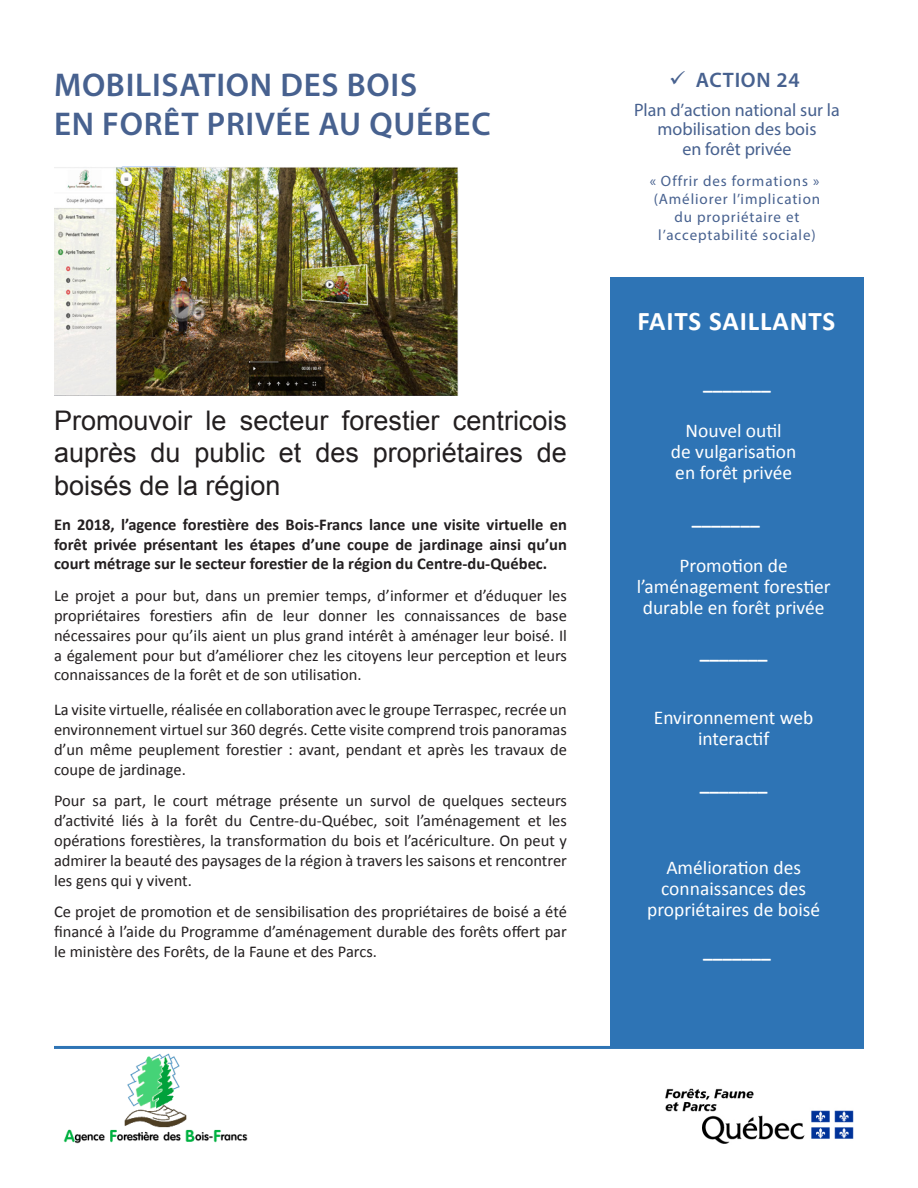
<style>
.page{position:relative;width:918px;height:1188px;background:#fff}
.page>*{position:absolute;margin:0;border:0;box-sizing:border-box;transform-origin:0 0}
.t1{font:600 33px/39.6px "Myriad Pro";letter-spacing:.02em;color:#47618f}
.t2{font:27px/32.4px "Arial";color:#231f20;text-align:justify}
.t3{font:700 27px "Calibri";letter-spacing:.035em;color:#fff}
.t4{font:600 21px "Myriad Pro";letter-spacing:.035em;color:#47618f}
.t5{font:19.5px/21px "Calibri";color:#fff;text-align:center}
.t6{font:700 19.5px "Calibri";color:#fff}
.t7{font:18px/19.5px "Myriad Pro";color:#47618f;text-align:center}
.t8{font:16.5px/19.8px "Calibri";color:#231f20;text-align:justify}
.t9{font:700 16.5px/19.8px "Calibri";color:#231f20;text-align:justify}
.t10{font:15px/18px "Myriad Pro";letter-spacing:.06em;color:#47618f;text-align:center}
</style>
<div class="page">
<hr style="left:54px;top:1046px;width:810px;height:3px;background:#2e74b5">
<div style="left:610px;top:277px;width:254px;height:771px;background:#2e74b5"></div>
<img style="left:665px;top:1088px;width:189px;height:56px">
<img style="left:63px;top:1053px;width:185px;height:91px">
<img style="left:54px;top:166px;width:405px;height:229px">
<h1 class="t1" style="left:54px;top:64px;width:438px">MOBILISATION DES BOIS<br>EN FORÊT PRIVÉE AU QUÉBEC</h1>
<p class="t2" style="left:54px;top:405px;width:514px">Promouvoir le secteur forestier centricois auprès du public et des propriétaires de boisés de la région</p>
<p class="t9" style="left:54px;top:514px;width:515px">En 2018, l’agence forestière des Bois-Francs lance une visite virtuelle en forêt privée présentant les étapes d’une coupe de jardinage ainsi qu’un court métrage sur le secteur forestier de la région du Centre-du-Québec.</p>
<p class="t8" style="left:54px;top:586px;width:514px">Le projet a pour but, dans un premier temps, d’informer et d’éduquer les propriétaires forestiers afin de leur donner les connaissances de base nécessaires pour qu’ils aient un plus grand intérêt à aménager leur boisé. Il a également pour but d’améliorer chez les citoyens leur perception et leurs connaissances de la forêt et de son utilisation.</p>
<p class="t8" style="left:54px;top:700px;width:515px">La visite virtuelle, réalisée en collaboration avec le groupe Terraspec, recrée un environnement virtuel sur 360 degrés. Cette visite comprend trois panoramas d’un même peuplement forestier : avant, pendant et après les travaux de coupe de jardinage.</p>
<p class="t8" style="left:54px;top:791px;width:515px">Pour sa part, le court métrage présente un survol de quelques secteurs d’activité liés à la forêt du Centre-du-Québec, soit l’aménagement et les opérations forestières, la transformation du bois et l’acériculture. On peut y admirer la beauté des paysages de la région à travers les saisons et rencontrer les gens qui y vivent.</p>
<p class="t8" style="left:54px;top:902px;width:514px">Ce projet de promotion et de sensibilisation des propriétaires de boisé a été financé à l’aide du Programme d’aménagement durable des forêts offert par le ministère des Forêts, de la Faune et des Parcs.</p>
<p class="t4" style="left:669px;top:67px;width:132px">✓ ACTION 24</p>
<p class="t7" style="left:634px;top:100px;width:207px">Plan d’action national sur la mobilisation des bois<br>en forêt privée</p>
<p class="t10" style="left:650px;top:172px;width:171px">« Offrir des formations »</p>
<p class="t10" style="left:654px;top:190px;width:168px">(Améliorer l’implication du propriétaire et l’acceptabilité sociale)</p>
<h2 class="t3" style="left:637px;top:304px;width:200px">FAITS SAILLANTS</h2>
<p class="t6" style="left:703px;top:370px;width:69px">_______</p>
<p class="t5" style="left:671px;top:420px;width:127px">Nouvel outil<br>de vulgarisation en forêt privée</p>
<p class="t6" style="left:692px;top:505px;width:69px">_______</p>
<p class="t5" style="left:637px;top:555px;width:195px">Promotion de l’aménagement forestier durable en forêt privée</p>
<p class="t6" style="left:700px;top:640px;width:69px">_______</p>
<p class="t5" style="left:654px;top:708px;width:161px">Environnement web interactif</p>
<p class="t6" style="left:700px;top:771px;width:69px">_______</p>
<p class="t5" style="left:647px;top:857px;width:175px">Amélioration des connaissances des propriétaires de boisé</p>
<p class="t6" style="left:703px;top:938px;width:69px">_______</p>
</div>
